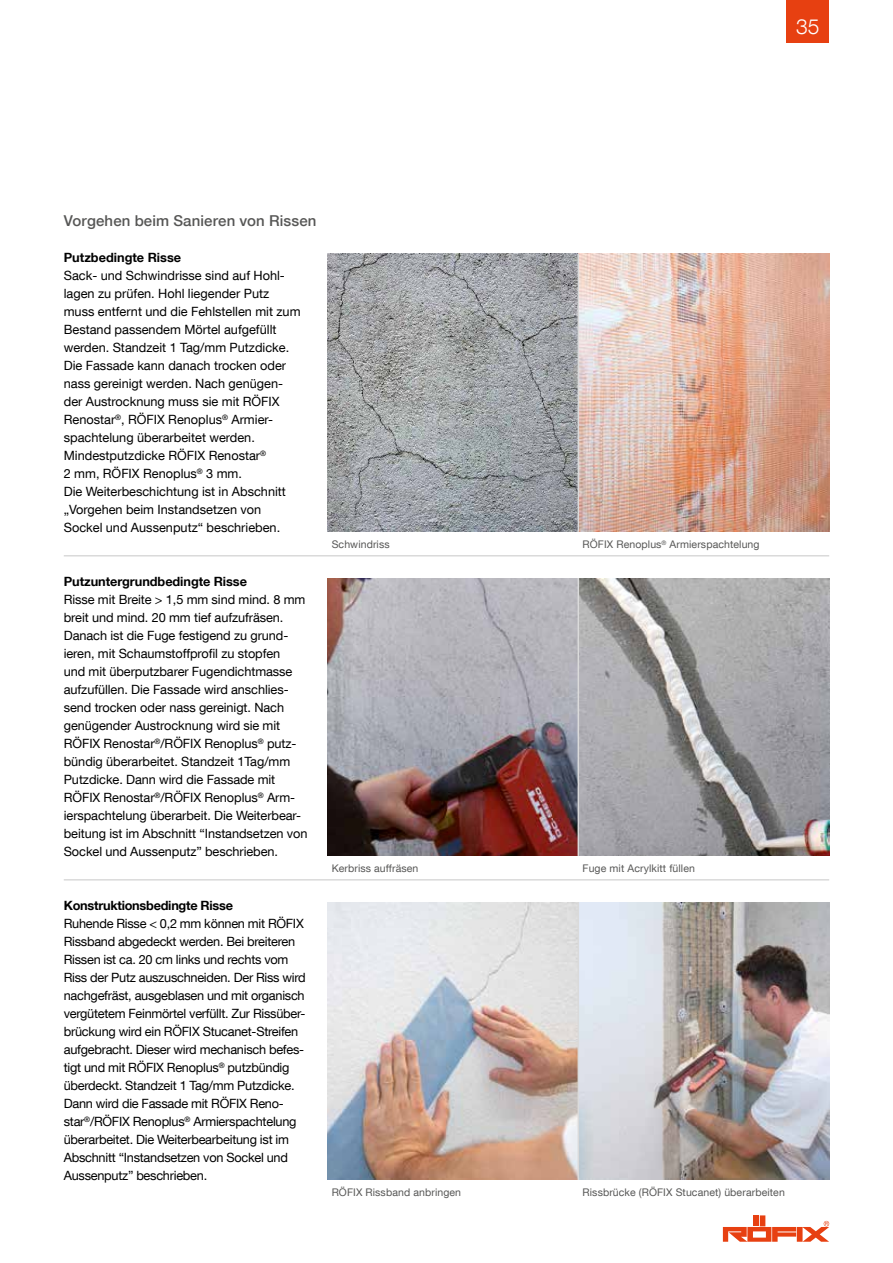
<style>
.page{position:relative;width:893px;height:1263px;background:#fff}
.page>*{position:absolute;margin:0;border:0;box-sizing:border-box;transform-origin:0 0}
.t1{font:300 21px "Helvetica Neue LT Com";color:#fff}
.t2{font:500 15px "Helvetica Neue LT Com";letter-spacing:.01em;color:#575756}
.t3{font:12.75px/18px "Helvetica Neue LT Com";letter-spacing:-.005em;color:#000}
.t4{font:700 12.75px "Helvetica Neue LT Com";letter-spacing:-.005em;color:#000}
.t5{font:10.5px "Helvetica Neue LT Com";letter-spacing:.01em;color:#575756}
</style>
<div class="page">
<div style="left:787px;top:0;width:42px;height:43px;background:#e74011"></div>
<div style="left:760px;top:1215px;width:5px;height:11px;background:#e74011"></div>
<div style="left:753px;top:1215px;width:6px;height:11px;background:#e74011"></div>
<svg style="left:723px;top:1221px;width:106px;height:21px"></svg>
<hr style="left:64px;top:555px;width:765px;height:1px;background:#dadada">
<hr style="left:64px;top:879px;width:765px;height:1px;background:#dadada">
<img style="left:327px;top:254px;width:502px;height:278px">
<img style="left:327px;top:578px;width:502px;height:278px">
<img style="left:327px;top:902px;width:502px;height:278px">
<hr style="left:578px;top:254px;width:1px;height:278px;background:#dadada">
<hr style="left:578px;top:578px;width:1px;height:278px;background:#dadada">
<hr style="left:578px;top:902px;width:1px;height:278px;background:#dadada">
<p class="t2" style="left:64px;top:211px;width:254px">Vorgehen beim Sanieren von Rissen</p>
<p class="t4" style="left:64px;top:249px;width:119px">Putzbedingte Risse</p>
<p class="t3" style="left:64px;top:266px;width:238px">Sack- und Schwindrisse sind auf Hohl&shy;lagen zu prüfen. Hohl liegender Putz muss entfernt und die Fehlstellen mit zum Bestand passendem Mörtel aufgefüllt werden. Standzeit 1 Tag/mm Putzdicke.<br>Die Fassade kann danach trocken oder nass gereinigt werden. Nach genügen&shy;der Austrocknung muss sie mit RÖFIX Renostar<sup>®</sup>, RÖFIX Renoplus<sup>®</sup> Armier&shy;spachtelung überarbeitet werden.<br>Mindestputzdicke RÖFIX Renostar<sup>®<br></sup>2 mm, RÖFIX Renoplus<sup>®</sup> 3 mm.<br>Die Weiterbeschichtung ist in Abschnitt „Vorgehen beim Instandsetzen von Sockel und Aussenputz“ beschrieben.</p>
<p class="t4" style="left:64px;top:573px;width:185px">Putzuntergrundbedingte Risse</p>
<p class="t3" style="left:64px;top:590px;width:245px">Risse mit Breite &gt; 1,5 mm sind mind. 8 mm breit und mind. 20 mm tief aufzufräsen.<br>Danach ist die Fuge festigend zu grund&shy;ieren, mit Schaumstoffprofil zu stopfen<br>und mit überputzbarer Fugendichtmasse aufzufüllen. Die Fassade wird anschlies&shy;send trocken oder nass gereinigt. Nach genügender Austrocknung wird sie mit RÖFIX Renostar<sup>®</sup>/RÖFIX Renoplus<sup>®</sup> putz&shy;bündig überarbeitet. Standzeit 1Tag/mm Putzdicke. Dann wird die Fassade mit RÖFIX Renostar<sup>®</sup>/RÖFIX Renoplus<sup>®</sup> Arm&shy;ierspachtelung überarbeit. Die Weiterbear&shy;beitung ist im Abschnitt “Instandsetzen von Sockel und Aussenputz” beschrieben.</p>
<p class="t4" style="left:64px;top:897px;width:171px">Konstruktionsbedingte Risse</p>
<p class="t3" style="left:64px;top:914px;width:244px">Ruhende Risse &lt; 0,2 mm können mit RÖFIX Rissband abgedeckt werden. Bei breiteren Rissen ist ca. 20 cm links und rechts vom Riss der Putz auszuschneiden. Der Riss wird nachgefräst, ausgeblasen und mit organisch vergütetem Feinmörtel verfüllt. Zur Rissüber&shy;brückung wird ein RÖFIX Stucanet-Streifen aufgebracht. Dieser wird mechanisch befes&shy;tigt und mit RÖFIX Renoplus<sup>®</sup> putzbündig überdeckt. Standzeit 1 Tag/mm Putzdicke.<br>Dann wird die Fassade mit RÖFIX Reno&shy;star<sup>®</sup>/RÖFIX Renoplus<sup>®</sup> Armierspachtelung überarbeitet. Die Weiterbearbeitung ist im Abschnitt “Instandsetzen von Sockel und Aussenputz” beschrieben.</p>
<p class="t5" style="left:332px;top:538px;width:60px">Schwindriss</p>
<p class="t5" style="left:332px;top:862px;width:88px">Kerbriss auffräsen</p>
<p class="t5" style="left:332px;top:1186px;width:131px">RÖFIX Rissband anbringen</p>
<h1 class="t1" style="left:796px;top:13px;width:25px">35</h1>
<p class="t5" style="left:583px;top:538px;width:179px">RÖFIX Renoplus<sup>®</sup> Armierspachtelung</p>
<p class="t5" style="left:583px;top:862px;width:114px">Fuge mit Acrylkitt füllen</p>
<p class="t5" style="left:583px;top:1186px;width:204px">Rissbrücke (RÖFIX Stucanet) überarbeiten</p>
</div>
